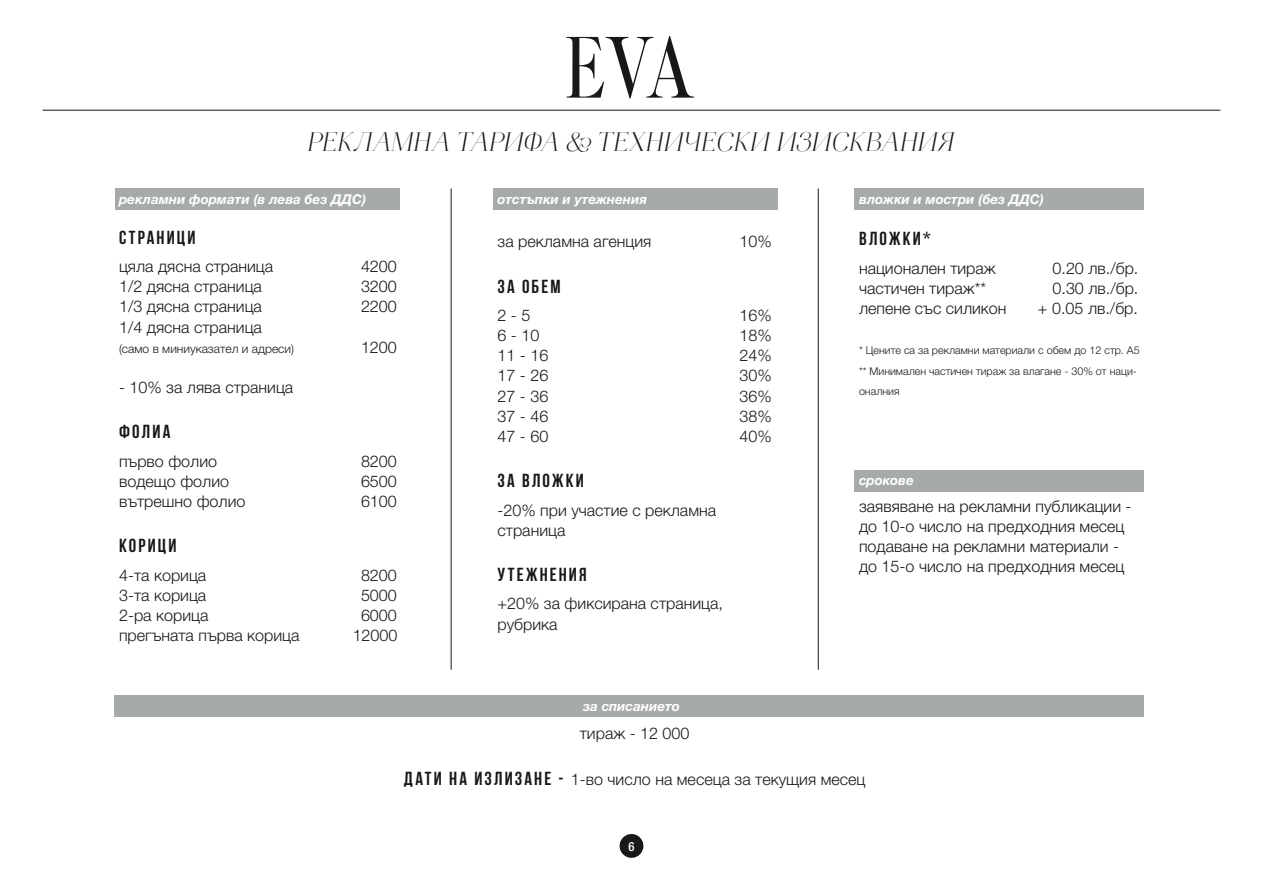
<style>
.page{position:relative;width:1263px;height:893px;background:#fff}
.page>*{position:absolute;margin:0;border:0;box-sizing:border-box;transform-origin:0 0}
.t1{font:27px "Aire Bold Italic Pro";letter-spacing:.035em;color:#1a171b}
.t2{font:700 18.75px "Bebas Neue";letter-spacing:.115em;color:#1a171b}
.t3{font:300 16.2px/20.1px "Helvetica Neue OT";color:#1a171b}
.t4{font:italic 700 13.5px "Helvetica Neue OT";color:#fff}
.t5{font:500 condensed 12.6px "Helvetica Neue";color:#fff}
.t6{font:300 12.15px "Helvetica Neue OT";color:#1a171b}
.t7{font:300 10.8px/20.1px "Helvetica Neue OT";color:#1a171b}
.s1{font-family:"Bebas Neue";font-weight:700;font-size:18.75px}
</style>
<div class="page">
<hr style="left:43px;top:110px;width:1177px;height:1px;background:#1a171b">
<div style="left:620px;top:834px;width:23px;height:24px;background:#1a171b;border-radius:50%"></div>
<svg style="left:566px;top:36px;width:128px;height:62px"></svg>
<div style="left:855px;top:189px;width:289px;height:21px;background:#a7aaab"></div>
<div style="left:115px;top:189px;width:285px;height:21px;background:#a7aaab"></div>
<div style="left:493px;top:189px;width:285px;height:21px;background:#a7aaab"></div>
<div style="left:855px;top:470px;width:289px;height:21px;background:#a7aaab"></div>
<div style="left:115px;top:695px;width:1029px;height:21px;background:#a7aaab"></div>
<hr style="left:818px;top:189px;width:1px;height:481px;background:#1a171b">
<hr style="left:451px;top:189px;width:1px;height:481px;background:#1a171b">
<h1 class="t1" style="left:308px;top:126px;width:648px">Рекламна тарифа &amp; Технически изисквания</h1>
<p class="t4" style="left:119px;top:191px;width:248px">рекламни формати (в лева без ДДС)</p>
<p class="t4" style="left:497px;top:191px;width:151px">отстъпки и утежнения</p>
<p class="t3" style="left:497px;top:231px;width:155px">за рекламна агенция</p>
<p class="t3" style="left:739px;top:231px;width:34px">10%</p>
<p class="t2" style="left:497px;top:276px;width:65px">за обем</p>
<p class="t3" style="left:497px;top:305px;width:34px">2 - 5</p>
<p class="t3" style="left:739px;top:305px;width:34px">16%</p>
<p class="t3" style="left:497px;top:325px;width:43px">6 - 10</p>
<p class="t3" style="left:739px;top:325px;width:34px">18%</p>
<p class="t3" style="left:497px;top:345px;width:52px">11 - 16</p>
<p class="t3" style="left:739px;top:345px;width:34px">24%</p>
<p class="t3" style="left:497px;top:365px;width:52px">17 - 26</p>
<p class="t3" style="left:739px;top:365px;width:34px">30%</p>
<p class="t3" style="left:497px;top:385px;width:52px">27 - 36</p>
<p class="t3" style="left:739px;top:385px;width:34px">36%</p>
<p class="t3" style="left:497px;top:406px;width:52px">37 - 46</p>
<p class="t3" style="left:739px;top:406px;width:34px">38%</p>
<p class="t3" style="left:497px;top:426px;width:52px">47 - 60</p>
<p class="t3" style="left:739px;top:426px;width:34px">40%</p>
<p class="t2" style="left:497px;top:471px;width:88px">за вложки</p>
<p class="t3" style="left:497px;top:499px;width:220px">-20% при участие с рекламна страница</p>
<p class="t2" style="left:497px;top:564px;width:91px">утежнения</p>
<p class="t3" style="left:497px;top:593px;width:227px">+20% за фиксирана страница, рубрика</p>
<p class="t2" style="left:119px;top:227px;width:78px">страници</p>
<p class="t3" style="left:119px;top:256px;width:156px">цяла дясна страница</p>
<p class="t3" style="left:361px;top:256px;width:37px">4200</p>
<p class="t3" style="left:119px;top:276px;width:144px">1/2 дясна страница</p>
<p class="t3" style="left:361px;top:276px;width:37px">3200</p>
<p class="t3" style="left:119px;top:296px;width:144px">1/3 дясна страница</p>
<p class="t3" style="left:361px;top:296px;width:37px">2200</p>
<p class="t3" style="left:119px;top:316px;width:144px">1/4 дясна страница</p>
<p class="t6" style="left:119px;top:341px;width:176px">(само в миниуказател и адреси)</p>
<p class="t3" style="left:361px;top:337px;width:37px">1200</p>
<p class="t3" style="left:119px;top:377px;width:176px">- 10% за лява страница</p>
<p class="t2" style="left:119px;top:422px;width:53px">фолиа</p>
<p class="t3" style="left:119px;top:450px;width:100px">първо фолио</p>
<p class="t3" style="left:361px;top:450px;width:37px">8200</p>
<p class="t3" style="left:119px;top:471px;width:112px">водещо фолио</p>
<p class="t3" style="left:361px;top:471px;width:37px">6500</p>
<p class="t3" style="left:119px;top:491px;width:128px">вътрешно фолио</p>
<p class="t3" style="left:361px;top:491px;width:37px">6100</p>
<p class="t2" style="left:119px;top:536px;width:59px">корици</p>
<p class="t3" style="left:119px;top:564px;width:89px">4-та корица</p>
<p class="t3" style="left:361px;top:564px;width:37px">8200</p>
<p class="t3" style="left:119px;top:585px;width:89px">3-та корица</p>
<p class="t3" style="left:361px;top:585px;width:37px">5000</p>
<p class="t3" style="left:119px;top:605px;width:91px">2-ра корица</p>
<p class="t3" style="left:361px;top:605px;width:37px">6000</p>
<p class="t3" style="left:119px;top:625px;width:182px">прегъната първа корица</p>
<p class="t3" style="left:353px;top:625px;width:46px">12000</p>
<p class="t4" style="left:583px;top:697px;width:98px">за списанието</p>
<p class="t4" style="left:859px;top:191px;width:186px">вложки и мостри (без ДДС)</p>
<p class="t2" style="left:859px;top:229px;width:73px">вложки*</p>
<p class="t3" style="left:859px;top:258px;width:138px">национален тираж</p>
<p class="t3" style="left:1052px;top:258px;width:87px">0.20 лв./бр.</p>
<p class="t3" style="left:859px;top:278px;width:129px">частичен тираж**</p>
<p class="t3" style="left:1052px;top:278px;width:87px">0.30 лв./бр.</p>
<p class="t3" style="left:859px;top:298px;width:149px">лепене със силикон</p>
<p class="t3" style="left:1038px;top:298px;width:102px">+ 0.05 лв./бр.</p>
<p class="t7" style="left:859px;top:340px;width:282px">* Цените са за рекламни материали с обем до 12 стр. А5 ** Минимален частичен тираж за влагане - 30% от наци&shy;оналния</p>
<p class="t4" style="left:859px;top:472px;width:56px">срокове</p>
<p class="t3" style="left:859px;top:496px;width:274px">заявяване на рекламни публикации - до 10-о число на предходния месец подаване на рекламни материали - до 15-о число на предходния месец</p>
<p class="t3" style="left:580px;top:723px;width:111px">тираж - 12 000</p>
<p class="t3" style="left:404px;top:768px;width:463px"><span class="s1">дати на излизане -</span> 1-во число на месеца за текущия месец</p>
<p class="t5" style="left:628px;top:839px;width:8px">6</p>
</div>
